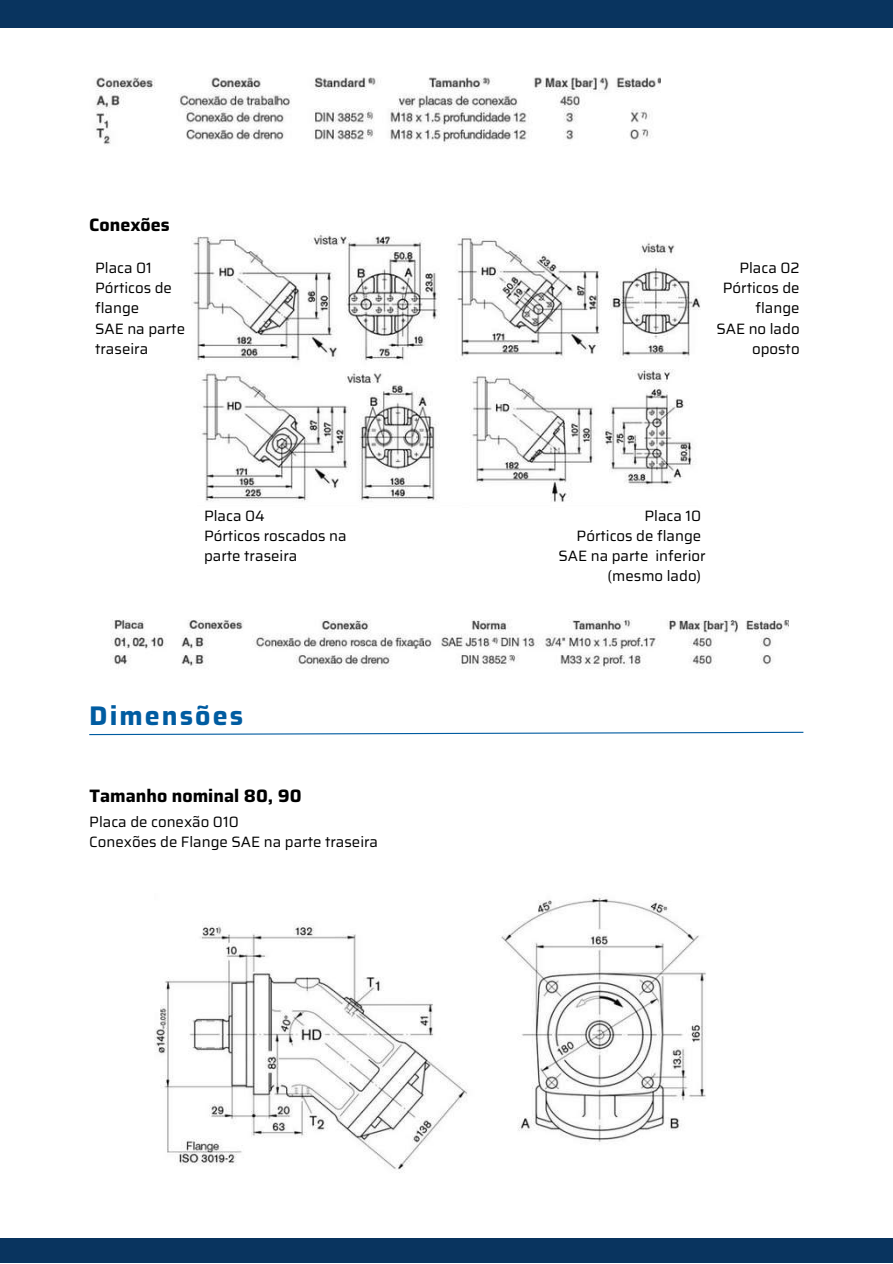
<style>
.page{position:relative;width:893px;height:1264px;background:#fff}
.page>*{position:absolute;margin:0;border:0;box-sizing:border-box;transform-origin:0 0}
.t1{font:700 27px "Saira";letter-spacing:.075em;color:#005ca1}
.t2{font:700 18px "Saira";color:#000}
.t3{font:15px/20.2px "Saira";color:#000}
</style>
<div class="page">
<div style="left:0;top:1238px;width:892px;height:24px;background:#09345f"></div>
<div style="left:0;top:0;width:892px;height:28px;background:#09345f"></div>
<img style="left:95px;top:77px;width:565px;height:69px">
<img style="left:191px;top:231px;width:509px;height:271px">
<img style="left:111px;top:619px;width:677px;height:50px">
<svg style="left:89px;top:731px;width:715px;height:4px"></svg>
<img style="left:154px;top:895px;width:552px;height:278px">
<p class="t2" style="left:89px;top:211px;width:82px">Conexões</p>
<p class="t3" style="left:95px;top:257px;width:91px">Placa 01<br>Pórticos de flange<br>SAE na parte traseira</p>
<p class="t3" style="left:716px;top:257px;width:85px;text-align:right">Placa 02<br>Pórticos de flange<br>SAE no lado oposto</p>
<p class="t3" style="left:204px;top:505px;width:144px">Placa 04<br>Pórticos roscados na parte traseira</p>
<p class="t3" style="left:558px;top:505px;width:149px;text-align:right">Placa 10<br>Pórticos de flange<br>SAE na parte inferior (mesmo lado)</p>
<h1 class="t1" style="left:89px;top:694px;width:155px">Dimensões</h1>
<p class="t2" style="left:89px;top:781px;width:214px">Tamanho nominal 80, 90</p>
<p class="t3" style="left:89px;top:811px;width:290px">Placa de conexão 010<br>Conexões de Flange SAE na parte traseira</p>
</div>
